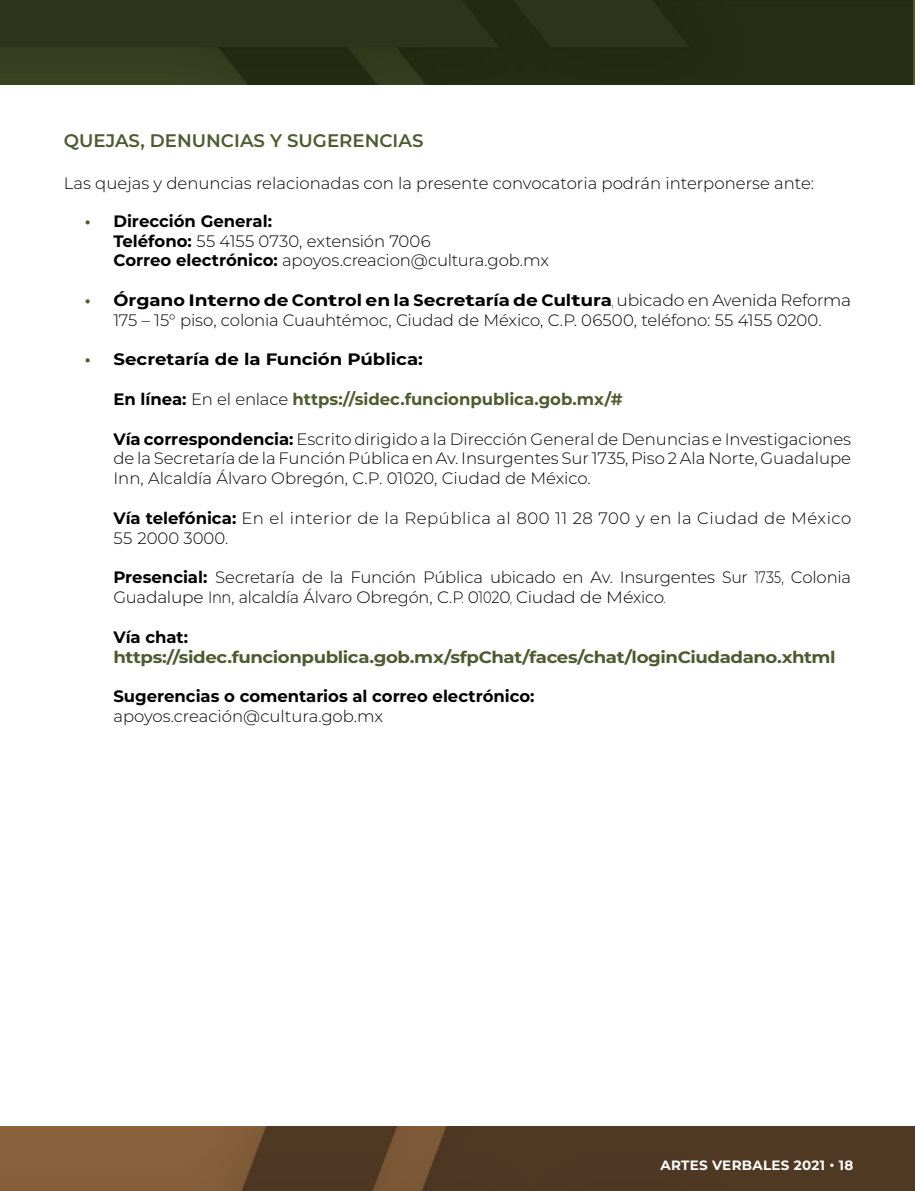
<style>
.page{position:relative;width:915px;height:1191px;background:#fff}
.page>*{position:absolute;margin:0;border:0;box-sizing:border-box;transform-origin:0 0}
.t1{font:600 18.15px "Montserrat";color:#4e5a30}
.t2{font:300 16.5px/19.8px "Montserrat";color:#000}
.t3{font:300 16.5px/19.8px "Montserrat";color:#000;text-align:center;scale:.54 1}
.t4{font:300 16.5px/19.8px "Montserrat";letter-spacing:.03em;color:#000}
.t5{font:700 16.5px "Montserrat";letter-spacing:-.02em;color:#4e5a30;scale:1.1 1}
.t6{font:700 16.5px "Montserrat";letter-spacing:-.02em;color:#4e5a30}
.t7{font:700 16.5px "Montserrat";letter-spacing:-.005em;color:#000}
.t8{font:700 16.5px "Montserrat";letter-spacing:-.005em;color:#000;scale:1.1 1}
.t9{font:700 13.5px "Montserrat";letter-spacing:.02em;color:#fff}
.s1{font-weight:700;color:#4e5a30}
.s2{font-weight:700}
.s3{color:#4e5a30}
.s4{color:#000}
.s5{font-weight:300;color:#000}
</style>
<div class="page">
<img style="left:914px;top:0;width:1px;height:84px">
<svg style="left:1px;top:1126px;width:913px;height:65px;fill:#503923"></svg>
<img style="left:0;top:0;width:912px;height:84px">
<p class="t1" style="left:64px;top:128px;width:361px">QUEJAS, DENUNCIAS Y SUGERENCIAS</p>
<p class="t2" style="left:64px;top:172px;width:751px">Las quejas y denuncias relacionadas con la presente convocatoria podrán interponerse ante:</p>
<p class="t2" style="left:113px;top:210px;width:437px;text-indent:-28px"><span class="s1">•</span> <span class="s2">Dirección General:<br>Teléfono:</span> 55 4155 0730, extensión 7006<br><span class="s2">Correo electrónico:</span> apoyos.creacion@cultura.gob.mx</p>
<p class="t3" style="left:85px;top:290px;width:1419px"><span class="s1">•</span> <span class="s2">Órgano Interno de Control en la Secretaría de Cultura</span>, ubicado en Avenida Reforma<br>175 – 15° piso, colonia Cuauhtémoc, Ciudad de México, C.P. 06500, teléfono: 55 4155 0200.</p>
<p class="t8" style="left:85px;top:348px;width:309px"><span class="s3">•</span> Secretaría de la Función Pública:</p>
<p class="t6" style="left:113px;top:387px;width:511px"><span class="s4">En línea:</span> <span class="s5">En el enlace</span> https://sidec.funcionpublica.gob.mx/#</p>
<p class="t2" style="left:113px;top:428px;width:739px;text-align:justify"><span class="s2">Vía correspondencia:</span> Escrito dirigido a la Dirección General de Denuncias e Investigaciones de la Secretaría de la Función Pública en Av. Insurgentes Sur 1735, Piso 2 Ala Norte, Guadalupe Inn, Alcaldía Álvaro Obregón, C.P. 01020, Ciudad de México.</p>
<p class="t4" style="left:113px;top:507px;width:739px"><span class="s2">Vía telefónica:</span> En el interior de la República al 800 11 28 700 y en la Ciudad de México<br>55 2000 3000.</p>
<p class="t2" style="left:113px;top:567px;width:739px"><span class="s2">Presencial:</span> Secretaría de la Función Pública ubicado en Av. Insurgentes Sur 1735, Colonia<br>Guadalupe Inn, alcaldía Álvaro Obregón, C.P. 01020, Ciudad de México.</p>
<p class="t7" style="left:113px;top:625px;width:76px">Vía chat:</p>
<p class="t5" style="left:113px;top:645px;width:658px">https://sidec.funcionpublica.gob.mx/sfpChat/faces/chat/loginCiudadano.xhtml</p>
<p class="t7" style="left:113px;top:684px;width:422px">Sugerencias o comentarios al correo electrónico:</p>
<p class="t2" style="left:113px;top:705px;width:271px">apoyos.creación@cultura.gob.mx</p>
<p class="t9" style="left:660px;top:1155px;width:194px">ARTES VERBALES 2021 • 18</p>
</div>
